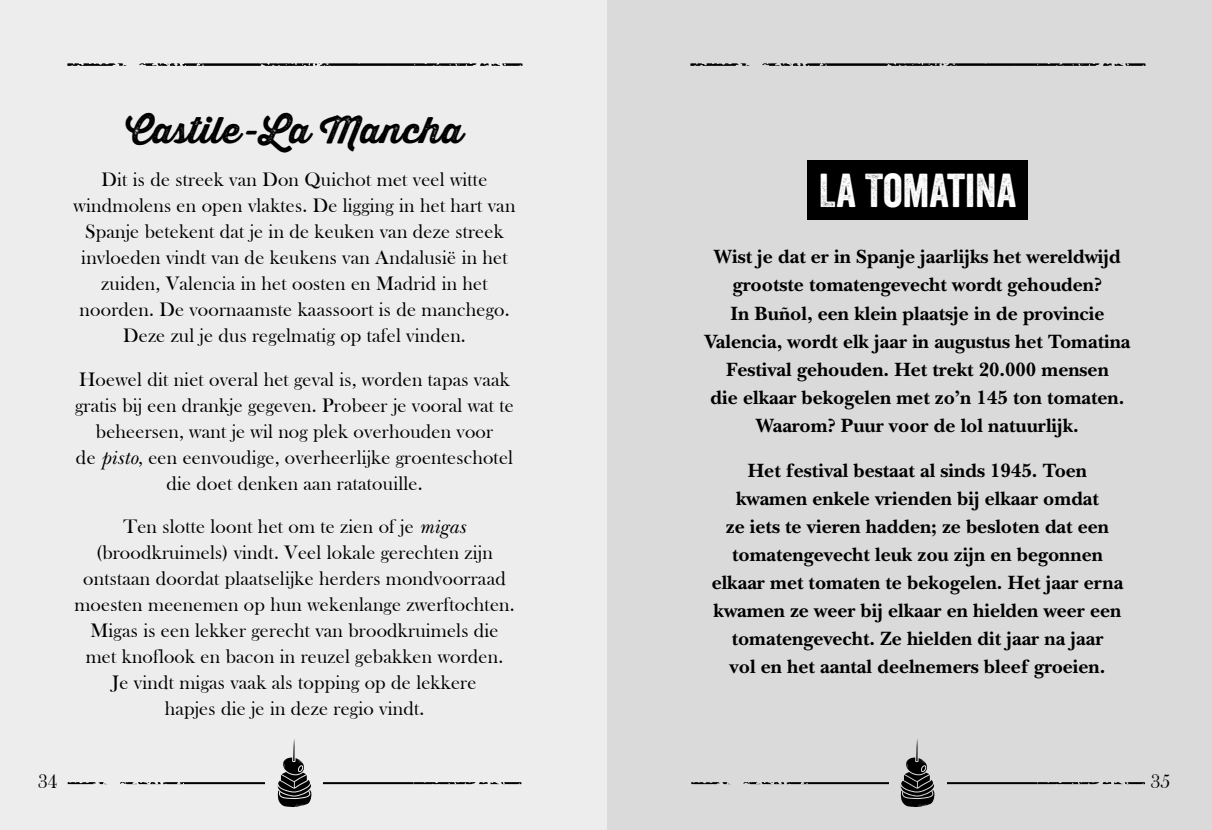
<style>
.page{position:relative;width:1212px;height:830px;background:#fff}
.page>*{position:absolute;margin:0;border:0;box-sizing:border-box;transform-origin:0 0}
.t1{font:46.12px "Veneer";color:#fff}
.t2{font:36px "Thirsty Rough Bol One";letter-spacing:.01em;color:#000}
.t3{font:20.03px/26.1px "Bask Old Face";letter-spacing:.01em;color:#000;text-align:center}
.t4{font:700 20.03px/28.1px "New Baskerville";color:#000;text-align:center}
.s1{font-family:"New Baskerville";font-style:italic}
</style>
<div class="page">
<div style="left:606px;top:0;width:606px;height:829px;background:#dadada"></div>
<div style="left:0;top:0;width:606px;height:829px;background:#ededed"></div>
<hr style="left:67px;top:63px;width:455px;height:3px;background:#000">
<svg style="left:67px;top:63px;width:142px;height:3px"></svg>
<svg style="left:251px;top:63px;width:272px;height:3px"></svg>
<hr style="left:68px;top:781px;width:453px;height:2px;background:#000">
<svg style="left:377px;top:781px;width:145px;height:4px"></svg>
<svg style="left:67px;top:781px;width:122px;height:4px"></svg>
<div style="left:266px;top:774px;width:57px;height:16px;background:#ededed"></div>
<svg style="left:277px;top:739px;width:34px;height:68px"></svg>
<hr style="left:690px;top:63px;width:455px;height:3px;background:#000">
<svg style="left:878px;top:63px;width:268px;height:3px"></svg>
<svg style="left:690px;top:63px;width:142px;height:3px"></svg>
<hr style="left:691px;top:781px;width:454px;height:2px;background:#000">
<svg style="left:1000px;top:781px;width:145px;height:4px"></svg>
<svg style="left:691px;top:781px;width:122px;height:4px"></svg>
<div style="left:888px;top:774px;width:58px;height:16px;background:#dadada"></div>
<svg style="left:900px;top:739px;width:34px;height:68px"></svg>
<div style="left:807px;top:160px;width:220px;height:60px;background:#000"></div>
<h2 class="t2" style="left:126px;top:103px;width:339px">Castile-La Mancha</h2>
<p class="t3" style="left:74px;top:167px;width:443px">Dit is de streek van Don Quichot met veel witte windmolens en open vlaktes. De ligging in het hart van Spanje betekent dat je in de keuken van deze streek invloeden vindt van de keukens van Andalusië in het zuiden, Valencia in het oosten en Madrid in het noorden. De voornaamste kaassoort is de manchego.<br>Deze zul je dus regelmatig op tafel vinden.</p>
<p class="t3" style="left:75px;top:366px;width:440px">Hoewel dit niet overal het geval is, worden tapas vaak gratis bij een drankje gegeven. Probeer je vooral wat te beheersen, want je wil nog plek overhouden voor<br>de <span class="s1">pisto</span>, een eenvoudige, overheerlijke groenteschotel die doet denken aan ratatouille.</p>
<p class="t3" style="left:74px;top:513px;width:442px">Ten slotte loont het om te zien of je <span class="s1">migas </span>(broodkruimels) vindt. Veel lokale gerechten zijn ontstaan doordat plaatselijke herders mondvoorraad moesten meenemen op hun wekenlange zwerftochten.<br>Migas is een lekker gerecht van broodkruimels die met knoflook en bacon in reuzel gebakken worden.<br>Je vindt migas vaak als topping op de lekkere<br>hapjes die je in deze regio vindt.</p>
<p class="t3" style="left:38px;top:768px;width:21px">34</p>
<h1 class="t1" style="left:819px;top:162px;width:199px">LA TOMATINA</h1>
<p class="t4" style="left:704px;top:243px;width:428px">Wist je dat er in Spanje jaarlijks het wereldwijd grootste tomatengevecht wordt gehouden?<br>In Buñol, een klein plaatsje in de provincie Valencia, wordt elk jaar in augustus het Tomatina Festival gehouden. Het trekt 20.000 mensen<br>die elkaar bekogelen met zo’n 145 ton tomaten.<br>Waarom? Puur voor de lol natuurlijk.</p>
<p class="t4" style="left:712px;top:456px;width:413px">Het festival bestaat al sinds 1945. Toen kwamen enkele vrienden bij elkaar omdat<br>ze iets te vieren hadden; ze besloten dat een tomatengevecht leuk zou zijn en begonnen elkaar met tomaten te bekogelen. Het jaar erna kwamen ze weer bij elkaar en hielden weer een tomatengevecht. Ze hielden dit jaar na jaar<br>vol en het aantal deelnemers bleef groeien.</p>
<p class="t3" style="left:1150px;top:768px;width:21px">35</p>
</div>
